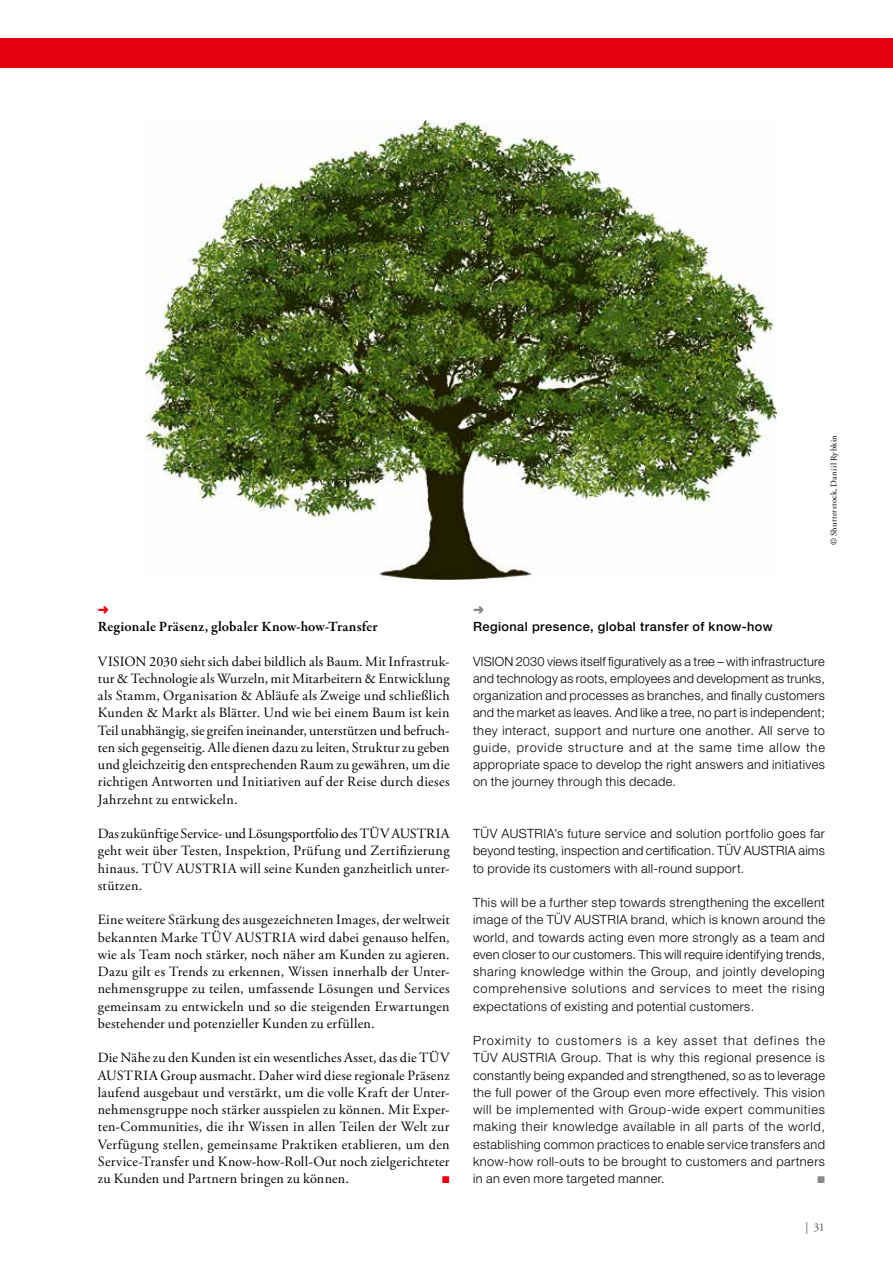
<style>
.page{position:relative;width:893px;height:1263px;background:#fff}
.page>*{position:absolute;margin:0;border:0;box-sizing:border-box;transform-origin:0 0}
.t1{font:600 14.4px "Garamond Premr Pro";letter-spacing:.01em;color:#000}
.t2{font:14.1px/17.2px "Adobe Garamond Pro";letter-spacing:.02em;color:#000;text-align:justify}
.t3{font:300 12.75px/17.2px "Helvetica Neue";letter-spacing:.03em;color:#000;text-align:justify}
.t4{font:500 12.75px "Helvetica Neue";letter-spacing:.035em;color:#000}
.t5{font:12px "Adobe Garamond Pro";color:#565656}
.t6{font:9.75px "Zapf Dingbats";color:#878786}
.t7{font:9.75px "Zapf Dingbats";color:#e3000f}
.t8{font:8.7px "Adobe Garamond Pro";letter-spacing:.035em;color:#000}
</style>
<div class="page">
<div style="left:0;top:38px;width:893px;height:30px;background:#e3000f"></div>
<img style="left:146px;top:120px;width:631px;height:459px">
<p class="t8" style="left:829px;top:545px;width:111px;rotate:-90deg">© Shutterstock, Daniil Rybkin</p>
<p class="t1" style="left:98px;top:618px;width:281px">Regionale Präsenz, globaler Know-how-Transfer</p>
<p class="t2" style="left:98px;top:653px;width:353px">VISION 2030 sieht sich dabei bildlich als Baum. Mit Infrastruk&shy;tur &amp; Technologie als Wurzeln, mit Mitarbeitern &amp; Entwicklung als Stamm, Organisation &amp; Abläufe als Zweige und schließlich Kunden &amp; Markt als Blätter. Und wie bei einem Baum ist kein Teil unabhängig, sie greifen ineinander, unterstützen und befruch&shy;ten sich gegenseitig. Alle dienen dazu zu leiten, Struktur zu geben und gleichzeitig den entsprechenden Raum zu gewähren, um die richtigen Antworten und Initiativen auf der Reise durch dieses Jahrzehnt zu entwickeln.</p>
<p class="t2" style="left:98px;top:825px;width:353px">Das zukünftige Service- und Lösungsportfolio des TÜV AUSTRIA geht weit über Testen, Inspektion, Prüfung und Zertifizierung hinaus. TÜV AUSTRIA will seine Kunden ganzheitlich unter&shy;stützen.</p>
<p class="t2" style="left:98px;top:912px;width:353px">Eine weitere Stärkung des ausgezeichneten Images, der weltweit bekannten Marke TÜV AUSTRIA wird dabei genauso helfen, wie als Team noch stärker, noch näher am Kunden zu agieren.<br>Dazu gilt es Trends zu erkennen, Wissen innerhalb der Unter&shy;nehmensgruppe zu teilen, umfassende Lösungen und Services gemeinsam zu entwickeln und so die steigenden Erwartungen bestehender und potenzieller Kunden zu erfüllen.</p>
<p class="t2" style="left:98px;top:1050px;width:353px">Die Nähe zu den Kunden ist ein wesentliches Asset, das die TÜV AUSTRIA Group ausmacht. Daher wird diese regionale Präsenz laufend ausgebaut und verstärkt, um die volle Kraft der Unter&shy;nehmensgruppe noch stärker ausspielen zu können. Mit Exper&shy;ten-Communities, die ihr Wissen in allen Teilen der Welt zur Verfügung stellen, gemeinsame Praktiken etablieren, um den Service-Transfer und Know-how-Roll-Out noch zielgerichteter zu Kunden und Partnern bringen zu können.</p>
<p class="t7" style="left:442px;top:1175px;width:9px">■</p>
<p class="t4" style="left:473px;top:619px;width:301px">Regional presence, global transfer of know-how</p>
<p class="t3" style="left:473px;top:652px;width:353px">VISION 2030 views itself figuratively as a tree – with infrastructure and technology as roots, employees and development as trunks, organization and processes as branches, and finally customers and the market as leaves. And like a tree, no part is independent; they interact, support and nurture one another. All serve to guide, provide structure and at the same time allow the appropriate space to develop the right answers and initiatives on the journey through this decade.</p>
<p class="t3" style="left:473px;top:825px;width:353px">TÜV AUSTRIA’s future service and solution portfolio goes far beyond testing, inspection and certification. TÜV AUSTRIA aims to provide its customers with all-round support.</p>
<p class="t3" style="left:473px;top:894px;width:353px">This will be a further step towards strengthening the excellent image of the TÜV AUSTRIA brand, which is known around the world, and towards acting even more strongly as a team and even closer to our customers. This will require identifying trends, sharing knowledge within the Group, and jointly developing comprehensive solutions and services to meet the rising expectations of existing and potential customers.</p>
<p class="t3" style="left:473px;top:1032px;width:353px">Proximity to customers is a key asset that defines the TÜV AUSTRIA Group. That is why this regional presence is constantly being expanded and strengthened, so as to leverage the full power of the Group even more effectively. This vision will be implemented with Group-wide expert communities making their knowledge available in all parts of the world, establishing common practices to enable service transfers and know-how roll-outs to be brought to customers and partners in an even more targeted manner.</p>
<p class="t6" style="left:817px;top:1175px;width:9px">■</p>
<p class="t5" style="left:806px;top:1219px;width:21px">| 31</p>
</div>
